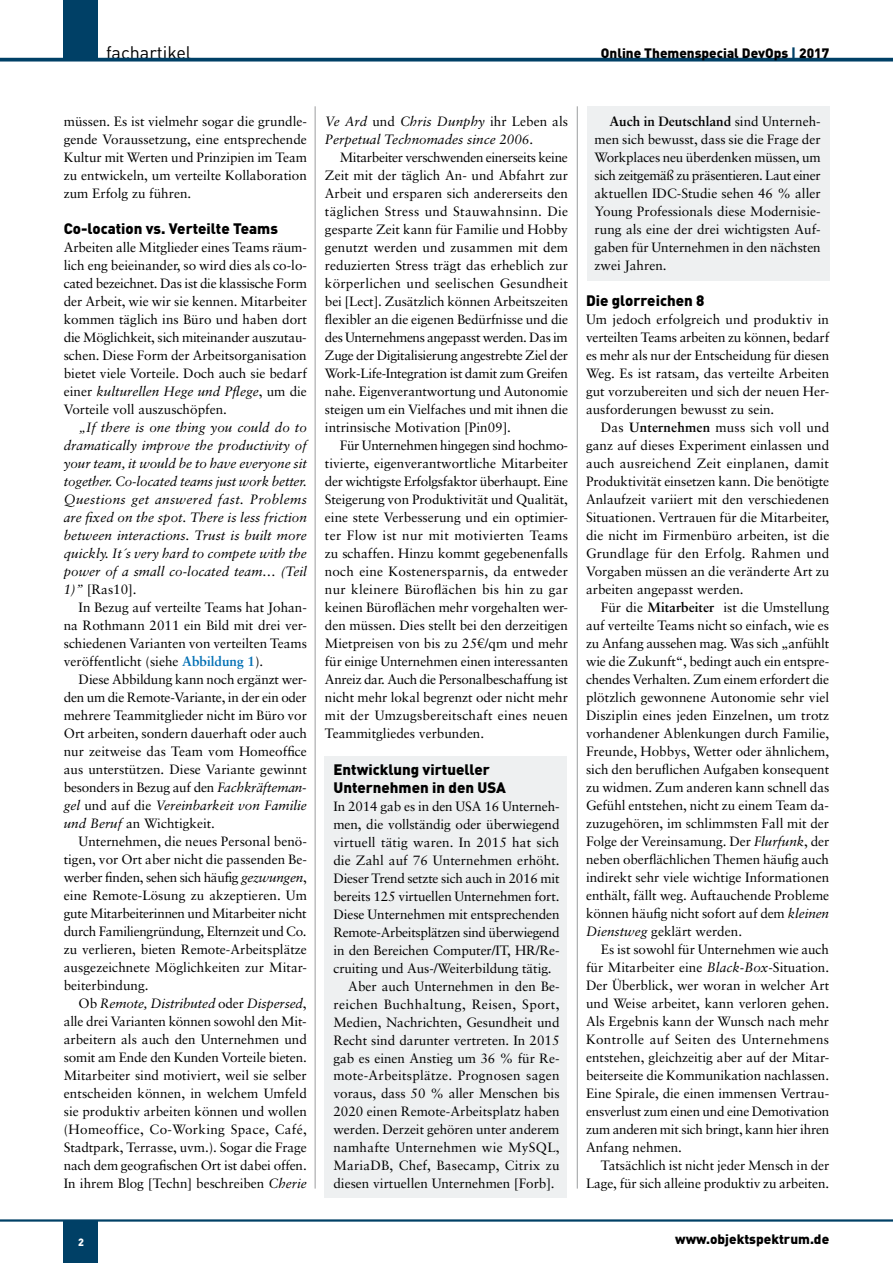
<style>
.page{position:relative;width:893px;height:1263px;background:#fff}
.page>*{position:absolute;margin:0;border:0;box-sizing:border-box;transform-origin:0 0}
.t1{font:18px "DINOT";color:#000}
.t2{font:900 15px/18px "DINOT";color:#000}
.t3{font:13.5px/18px "Sabon LT";color:#000;text-align:justify}
.t4{font:italic 13.5px/18px "Sabon LT";color:#000}
.t5{font:13.5px "Sabon LT";letter-spacing:.02em;color:#000}
.t6{font:900 13.5px "DINOT";color:#000}
.t7{font:13.5px "Sabon LT";letter-spacing:-.025em;color:#000}
.t8{font:13.5px "Sabon LT";letter-spacing:.03em;color:#000}
.t9{font:900 10.5px "DINOT";color:#fff}
.s1{color:#004066}
.s2{font-style:italic}
.s3{font-style:normal}
.s4{font-weight:700;color:#006fb4}
.s5{font-weight:700}
</style>
<div class="page">
<div style="left:64px;top:1220px;width:34px;height:43px;background:#004066"></div>
<div style="left:64px;top:0;width:34px;height:58px;background:#004066"></div>
<svg style="left:0;top:58px;width:893px;height:4px;background:#1e5678"></svg>
<hr style="left:0;top:1219px;width:893px;height:2px;background:#004066">
<hr style="left:315px;top:106px;width:1px;height:1082px;background:#9c9e9f">
<hr style="left:577px;top:106px;width:1px;height:1082px;background:#9c9e9f">
<div style="left:325px;top:756px;width:242px;height:442px;background:#eef0f1"></div>
<div style="left:587px;top:106px;width:242px;height:175px;background:#eef0f1"></div>
<h1 class="t1" style="left:106px;top:41px;width:87px">fachartikel</h1>
<p class="t6" style="left:601px;top:44px;width:230px">Online Themenspecial DevOps <span class="s1">|</span> 2017</p>
<p class="t3" style="left:64px;top:112px;width:245px">müssen. Es ist vielmehr sogar die grundle&shy;gende Voraussetzung, eine entsprechende Kultur mit Werten und Prinzipien im Team zu entwickeln, um verteilte Kollaboration zum Erfolg zu führen.</p>
<p class="t2" style="left:64px;top:219px;width:216px">Co-location vs. Verteilte Teams</p>
<p class="t3" style="left:64px;top:239px;width:245px">Arbeiten alle Mitglieder eines Teams räum&shy;lich eng beieinander, so wird dies als co-lo&shy;cated bezeichnet. Das ist die klassische Form der Arbeit, wie wir sie kennen. Mitarbeiter kommen täglich ins Büro und haben dort die Möglichkeit, sich miteinander auszutau&shy;schen. Diese Form der Arbeitsorganisation bietet viele Vorteile. Doch auch sie bedarf einer <span class="s2">kulturellen Hege und Pflege</span>, um die Vorteile voll auszuschöpfen.</p>
<p class="t4" style="left:64px;top:419px;width:245px;text-align:justify;text-indent:15px">„If there is one thing you could do to dramatically improve the productivity of your team, it would be to have everyone sit together. Co-located teams just work better.<br>Questions get answered fast. Problems are fixed on the spot. There is less friction between interactions. Trust is built more quickly. It´s very hard to compete with the power of a small co-located team… (Teil 1)” <span class="s3">[Ras10].</span></p>
<p class="t3" style="left:64px;top:599px;width:245px;text-indent:15px">In Bezug auf verteilte Teams hat Johan&shy;na Rothmann 2011 ein Bild mit drei ver&shy;schiedenen Varianten von verteilten Teams veröffentlicht (siehe <span class="s4">Abbildung 1</span>).</p>
<p class="t3" style="left:64px;top:670px;width:245px;text-indent:15px">Diese Abbildung kann noch ergänzt wer&shy;den um die Remote-Variante, in der ein oder mehrere Teammitglieder nicht im Büro vor Ort arbeiten, sondern dauerhaft oder auch nur zeitweise das Team vom Homeoffice aus unterstützen. Diese Variante gewinnt besonders in Bezug auf den <span class="s2">Fachkräfteman&shy;gel</span> und auf die <span class="s2">Vereinbarkeit von Familie und Beruf</span> an Wichtigkeit.</p>
<p class="t3" style="left:64px;top:832px;width:245px;text-indent:15px">Unternehmen, die neues Personal benö&shy;tigen, vor Ort aber nicht die passenden Be&shy;werber finden, sehen sich häufig <span class="s2">gezwungen</span>, eine Remote-Lösung zu akzeptieren. Um gute Mitarbeiterinnen und Mitarbeiter nicht durch Familiengründung, Elternzeit und Co. zu verlieren, bieten Remote-Arbeitsplätze ausgezeichnete Möglichkeiten zur Mitar&shy;beiterbindung.</p>
<p class="t3" style="left:64px;top:994px;width:245px;text-indent:15px">Ob <span class="s2">Remote, Distributed</span> oder <span class="s2">Dispersed</span>, alle drei Varianten können sowohl den Mit&shy;arbeitern als auch den Unternehmen und somit am Ende den Kunden Vorteile bieten.<br>Mitarbeiter sind motiviert, weil sie selber entscheiden können, in welchem Umfeld sie produktiv arbeiten können und wollen (Homeoffice, Co-Working Space, Café, Stadtpark, Terrasse, uvm.). Sogar die Frage nach dem geografischen Ort ist dabei offen.<br>In ihrem Blog [Techn] beschreiben <span class="s2">Cherie</span></p>
<p class="t4" style="left:325px;top:113px;width:245px">Ve Ard <span class="s3">und</span> Chris Dunphy <span class="s3">ihr Leben als<br></span>Perpetual Technomades since 2006<span class="s3">.</span></p>
<p class="t3" style="left:325px;top:148px;width:245px;text-indent:15px">Mitarbeiter verschwenden einerseits keine Zeit mit der täglich An- und Abfahrt zur Arbeit und ersparen sich andererseits den täglichen Stress und Stauwahnsinn. Die gesparte Zeit kann für Familie und Hobby genutzt werden und zusammen mit dem reduzierten Stress trägt das erheblich zur körperlichen und seelischen Gesundheit bei [Lect]. Zusätzlich können Arbeitszeiten flexibler an die eigenen Bedürfnisse und die des Unternehmens angepasst werden. Das im Zuge der Digitalisierung angestrebte Ziel der Work-Life-Integration ist damit zum Greifen nahe. Eigenverantwortung und Autonomie steigen um ein Vielfaches und mit ihnen die intrinsische Motivation [Pin09].</p>
<p class="t3" style="left:325px;top:436px;width:245px;text-indent:15px">Für Unternehmen hingegen sind hochmo&shy;tivierte, eigenverantwortliche Mitarbeiter der wichtigste Erfolgsfaktor überhaupt. Eine Steigerung von Produktivität und Qualität, eine stete Verbesserung und ein optimier&shy;ter Flow ist nur mit motivierten Teams zu schaffen. Hinzu kommt gegebenenfalls noch eine Kostenersparnis, da entweder nur kleinere Büroflächen bis hin zu gar keinen Büroflächen mehr vorgehalten wer&shy;den müssen. Dies stellt bei den derzeitigen Mietpreisen von bis zu 25€/qm und mehr für einige Unternehmen einen interessanten Anreiz dar. Auch die Personalbeschaffung ist nicht mehr lokal begrenzt oder nicht mehr mit der Umzugsbereitschaft eines neuen Teammitgliedes verbunden.</p>
<p class="t2" style="left:333px;top:759px;width:174px">Entwicklung virtueller<br>Unternehmen in den USA</p>
<p class="t3" style="left:333px;top:797px;width:228px">In 2014 gab es in den USA 16 Unterneh-</p>
<p class="t3" style="left:333px;top:815px;width:228px">men, die vollständig oder überwiegend</p>
<p class="t3" style="left:333px;top:833px;width:227px">virtuell tätig waren. In 2015 hat sich</p>
<p class="t3" style="left:333px;top:851px;width:228px">die Zahl auf 76 Unternehmen erhöht.</p>
<p class="t3" style="left:333px;top:869px;width:228px">Dieser Trend setzte sich auch in 2016 mit</p>
<p class="t3" style="left:333px;top:887px;width:228px">bereits 125 virtuellen Unternehmen fort.</p>
<p class="t3" style="left:333px;top:905px;width:228px">Diese Unternehmen mit entsprechenden</p>
<p class="t7" style="left:333px;top:924px;width:228px">Remote-Arbeitsplätzen sind überwiegend</p>
<p class="t3" style="left:333px;top:941px;width:228px">in den Bereichen Computer/IT, HR/Re-</p>
<p class="t3" style="left:333px;top:959px;width:220px">cruiting und Aus-/Weiterbildung tätig.</p>
<p class="t3" style="left:348px;top:977px;width:213px">Aber auch Unternehmen in den Be-</p>
<p class="t8" style="left:333px;top:996px;width:228px">reichen Buchhaltung, Reisen, Sport,</p>
<p class="t3" style="left:333px;top:1013px;width:228px">Medien, Nachrichten, Gesundheit und</p>
<p class="t3" style="left:333px;top:1031px;width:228px">Recht sind darunter vertreten. In 2015</p>
<p class="t3" style="left:333px;top:1049px;width:228px">gab es einen Anstieg um 36 % für Re-</p>
<p class="t5" style="left:333px;top:1068px;width:228px">mote-Arbeitsplätze. Prognosen sagen</p>
<p class="t3" style="left:333px;top:1085px;width:228px">voraus, dass 50 % aller Menschen bis</p>
<p class="t3" style="left:333px;top:1103px;width:228px">2020 einen Remote-Arbeitsplatz haben</p>
<p class="t3" style="left:333px;top:1121px;width:228px">werden. Derzeit gehören unter anderem</p>
<p class="t5" style="left:333px;top:1140px;width:228px">namhafte Unternehmen wie MySQL,</p>
<p class="t3" style="left:333px;top:1157px;width:228px">MariaDB, Chef, Basecamp, Citrix zu</p>
<p class="t3" style="left:333px;top:1174px;width:223px">diesen virtuellen Unternehmen [Forb].</p>
<p class="t3" style="left:595px;top:113px;width:228px;text-indent:15px"><span class="s5">Auch in Deutschland</span> sind Unterneh&shy;men sich bewusst, dass sie die Frage der Workplaces neu überdenken müssen, um sich zeitgemäß zu präsentieren. Laut einer aktuellen IDC-Studie sehen 46 % aller Young Professionals diese Modernisie&shy;rung als eine der drei wichtigsten Auf&shy;gaben für Unternehmen in den nächsten zwei Jahren.</p>
<p class="t2" style="left:586px;top:291px;width:120px">Die glorreichen 8</p>
<p class="t3" style="left:586px;top:311px;width:245px">Um jedoch erfolgreich und produktiv in verteilten Teams arbeiten zu können, bedarf es mehr als nur der Entscheidung für diesen Weg. Es ist ratsam, das verteilte Arbeiten gut vorzubereiten und sich der neuen Her&shy;ausforderungen bewusst zu sein.</p>
<p class="t3" style="left:586px;top:419px;width:245px;text-indent:15px">Das <span class="s5">Unternehmen</span> muss sich voll und ganz auf dieses Experiment einlassen und auch ausreichend Zeit einplanen, damit Produktivität einsetzen kann. Die benötigte Anlaufzeit variiert mit den verschiedenen Situationen. Vertrauen für die Mitarbeiter, die nicht im Firmenbüro arbeiten, ist die Grundlage für den Erfolg. Rahmen und Vorgaben müssen an die veränderte Art zu arbeiten angepasst werden.</p>
<p class="t3" style="left:586px;top:599px;width:245px;text-indent:15px">Für die <span class="s5">Mitarbeiter</span> ist die Umstellung auf verteilte Teams nicht so einfach, wie es zu Anfang aussehen mag. Was sich „anfühlt wie die Zukunft“, bedingt auch ein entspre&shy;chendes Verhalten. Zum einem erfordert die plötzlich gewonnene Autonomie sehr viel Disziplin eines jeden Einzelnen, um trotz vorhandener Ablenkungen durch Familie, Freunde, Hobbys, Wetter oder ähnlichem, sich den beruflichen Aufgaben konsequent zu widmen. Zum anderen kann schnell das Gefühl entstehen, nicht zu einem Team da&shy;zuzugehören, im schlimmsten Fall mit der Folge der Vereinsamung. Der <span class="s2">Flurfunk</span>, der neben oberflächlichen Themen häufig auch indirekt sehr viele wichtige Informationen enthält, fällt weg. Auftauchende Probleme können häufig nicht sofort auf dem <span class="s2">kleinen Dienstweg</span> geklärt werden.</p>
<p class="t3" style="left:586px;top:940px;width:245px;text-indent:15px">Es ist sowohl für Unternehmen wie auch für Mitarbeiter eine <span class="s2">Black-Box</span>-Situation.<br>Der Überblick, wer woran in welcher Art und Weise arbeitet, kann verloren gehen.<br>Als Ergebnis kann der Wunsch nach mehr Kontrolle auf Seiten des Unternehmens entstehen, gleichzeitig aber auf der Mitar&shy;beiterseite die Kommunikation nachlassen.<br>Eine Spirale, die einen immensen Vertrau&shy;ensverlust zum einen und eine Demotivation zum anderen mit sich bringt, kann hier ihren Anfang nehmen.</p>
<p class="t3" style="left:586px;top:1156px;width:245px;text-align:right">Tatsächlich ist nicht jeder Mensch in der<br>Lage, für sich alleine produktiv zu arbeiten.</p>
<p class="t9" style="left:78px;top:1235px;width:7px">2</p>
<p class="t6" style="left:675px;top:1230px;width:156px">www.objektspektrum.de</p>
</div>
